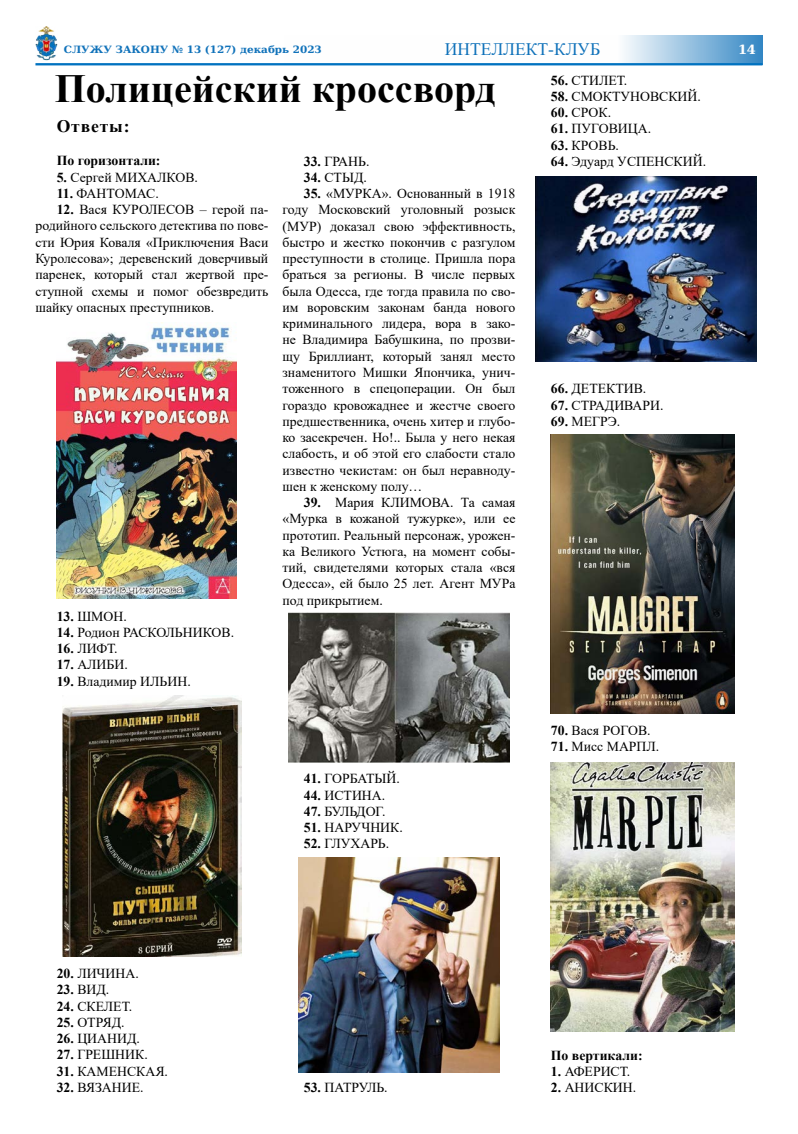
<style>
.page{position:relative;width:798px;height:1134px;background:#fff}
.page>*{position:absolute;margin:0;border:0;box-sizing:border-box;transform-origin:0 0}
.t1{font:700 40px "Times New Roman";color:#000}
.t2{font:17.5px "Times New Roman";color:#1072ba}
.t3{font:700 17.5px "Times New Roman";letter-spacing:.05em;color:#000}
.t4{font:13.75px/16.2px "Times New Roman";color:#000;text-align:justify}
.t5{font:700 13.75px "Times New Roman";color:#000}
.t6{font:700 12.5px "DejaVu Serif";color:#fff;scale:1.04 1}
.t7{font:700 10px "DejaVu Serif";color:#1072ba;scale:1.04 1}
.s1{font-weight:700}
</style>
<div class="page">
<svg style="left:624px;top:35px;width:138px;height:28px;background:#93bfdf"></svg>
<img style="left:35px;top:26px;width:22px;height:34px">
<hr style="left:35px;top:63px;width:727px;height:2px;background:#0072c0">
<img style="left:288px;top:613px;width:221px;height:149px">
<img style="left:298px;top:858px;width:201px;height:215px">
<img style="left:57px;top:325px;width:179px;height:273px">
<img style="left:62px;top:695px;width:180px;height:261px">
<img style="left:535px;top:177px;width:221px;height:185px">
<img style="left:550px;top:434px;width:184px;height:280px">
<img style="left:550px;top:763px;width:184px;height:268px">
<p class="t7" style="left:64px;top:41px;width:249px">СЛУЖУ ЗАКОНУ № 13 (127) декабрь 2023</p>
<p class="t2" style="left:445px;top:37px;width:157px">ИНТЕЛЛЕКТ-КЛУБ</p>
<p class="t6" style="left:737px;top:39px;width:19px">14</p>
<h1 class="t1" style="left:55px;top:60px;width:442px">Полицейский кроссворд</h1>
<p class="t3" style="left:57px;top:113px;width:74px">Ответы:</p>
<p class="t5" style="left:57px;top:151px;width:105px">По горизонтали:</p>
<p class="t4" style="left:57px;top:169px;width:143px"><span class="s1">5.</span> Сергей МИХАЛКОВ.</p>
<p class="t4" style="left:57px;top:185px;width:103px"><span class="s1">11.</span> ФАНТОМАС.</p>
<p class="t4" style="left:35px;top:201px;width:234px;text-indent:21px"><span class="s1">12.</span> Вася КУРОЛЕСОВ – герой па&shy;родийного сельского детектива по пове&shy;сти Юрия Коваля «Приключения Васи Куролесова»; деревенский доверчивый паренек, который стал жертвой пре&shy;ступной схемы и помог обезвредить шайку опасных преступников.</p>
<p class="t4" style="left:57px;top:607px;width:72px"><span class="s1">13.</span> ШМОН.</p>
<p class="t4" style="left:57px;top:624px;width:179px"><span class="s1">14.</span> Родион РАСКОЛЬНИКОВ.</p>
<p class="t4" style="left:57px;top:640px;width:62px"><span class="s1">16.</span> ЛИФТ.</p>
<p class="t4" style="left:57px;top:656px;width:73px"><span class="s1">17.</span> АЛИБИ.</p>
<p class="t4" style="left:57px;top:672px;width:135px"><span class="s1">19.</span> Владимир ИЛЬИН.</p>
<p class="t4" style="left:304px;top:153px;width:67px"><span class="s1">33.</span> ГРАНЬ.</p>
<p class="t4" style="left:304px;top:169px;width:65px"><span class="s1">34.</span> СТЫД.</p>
<p class="t4" style="left:282px;top:185px;width:234px;text-indent:21px"><span class="s1">35.</span> «МУРКА». Основанный в 1918 году Московский уголовный розыск (МУР) доказал свою эффективность, быстро и жестко покончив с разгулом преступности в столице. Пришла пора браться за регионы. В числе первых была Одесса, где тогда правила по сво&shy;им воровским законам банда нового криминального лидера, вора в зако&shy;не Владимира Бабушкина, по прозви&shy;щу Бриллиант, который занял место знаменитого Мишки Япончика, унич&shy;тоженного в спецоперации. Он был гораздо кровожаднее и жестче своего предшественника, очень хитер и глубо&shy;ко засекречен. Но!.. Была у него некая слабость, и об этой его слабости стало известно чекистам: он был неравноду&shy;шен к женскому полу…</p>
<p class="t4" style="left:282px;top:494px;width:234px;text-indent:21px"><span class="s1">39.</span> Мария КЛИМОВА. Та самая «Мурка в кожаной тужурке», или ее прототип. Реальный персонаж, урожен&shy;ка Великого Устюга, на момент собы&shy;тий, свидетелями которых стала «вся Одесса», ей было 25 лет. Агент МУРа под прикрытием.</p>
<p class="t4" style="left:304px;top:770px;width:98px"><span class="s1">41.</span> ГОРБАТЫЙ.</p>
<p class="t4" style="left:304px;top:786px;width:83px"><span class="s1">44.</span> ИСТИНА.</p>
<p class="t4" style="left:304px;top:803px;width:83px"><span class="s1">47.</span> БУЛЬДОГ.</p>
<p class="t4" style="left:304px;top:819px;width:100px"><span class="s1">51.</span> НАРУЧНИК.</p>
<p class="t4" style="left:304px;top:835px;width:87px"><span class="s1">52.</span> ГЛУХАРЬ.</p>
<p class="t4" style="left:550px;top:71px;width:78px"><span class="s1">56.</span> СТИЛЕТ.</p>
<p class="t4" style="left:550px;top:88px;width:151px"><span class="s1">58.</span> СМОКТУНОВСКИЙ.</p>
<p class="t4" style="left:550px;top:104px;width:62px"><span class="s1">60.</span> СРОК.</p>
<p class="t4" style="left:550px;top:120px;width:102px"><span class="s1">61.</span> ПУГОВИЦА.</p>
<p class="t4" style="left:550px;top:136px;width:70px"><span class="s1">63.</span> КРОВЬ.</p>
<p class="t4" style="left:550px;top:153px;width:157px"><span class="s1">64.</span> Эдуард УСПЕНСКИЙ.</p>
<p class="t4" style="left:550px;top:380px;width:97px"><span class="s1">66.</span> ДЕТЕКТИВ.</p>
<p class="t4" style="left:550px;top:396px;width:114px"><span class="s1">67.</span> СТРАДИВАРИ.</p>
<p class="t4" style="left:550px;top:413px;width:71px"><span class="s1">69.</span> МЕГРЭ.</p>
<p class="t4" style="left:550px;top:721px;width:101px"><span class="s1">70.</span> Вася РОГОВ.</p>
<p class="t4" style="left:550px;top:738px;width:110px"><span class="s1">71.</span> Мисс МАРПЛ.</p>
<p class="t4" style="left:57px;top:965px;width:84px"><span class="s1">20.</span> ЛИЧИНА.</p>
<p class="t4" style="left:57px;top:981px;width:54px"><span class="s1">23.</span> ВИД.</p>
<p class="t4" style="left:57px;top:997px;width:77px"><span class="s1">24.</span> СКЕЛЕТ.</p>
<p class="t4" style="left:57px;top:1014px;width:69px"><span class="s1">25.</span> ОТРЯД.</p>
<p class="t4" style="left:57px;top:1030px;width:85px"><span class="s1">26.</span> ЦИАНИД.</p>
<p class="t4" style="left:57px;top:1046px;width:92px"><span class="s1">27.</span> ГРЕШНИК.</p>
<p class="t4" style="left:57px;top:1062px;width:113px"><span class="s1">31.</span> КАМЕНСКАЯ.</p>
<p class="t4" style="left:57px;top:1079px;width:88px"><span class="s1">32.</span> ВЯЗАНИЕ.</p>
<p class="t4" style="left:304px;top:1079px;width:85px"><span class="s1">53.</span> ПАТРУЛЬ.</p>
<p class="t5" style="left:550px;top:1045px;width:93px">По вертикали:</p>
<p class="t4" style="left:550px;top:1063px;width:81px"><span class="s1">1.</span> АФЕРИСТ.</p>
<p class="t4" style="left:550px;top:1079px;width:87px"><span class="s1">2.</span> АНИСКИН.</p>
</div>
